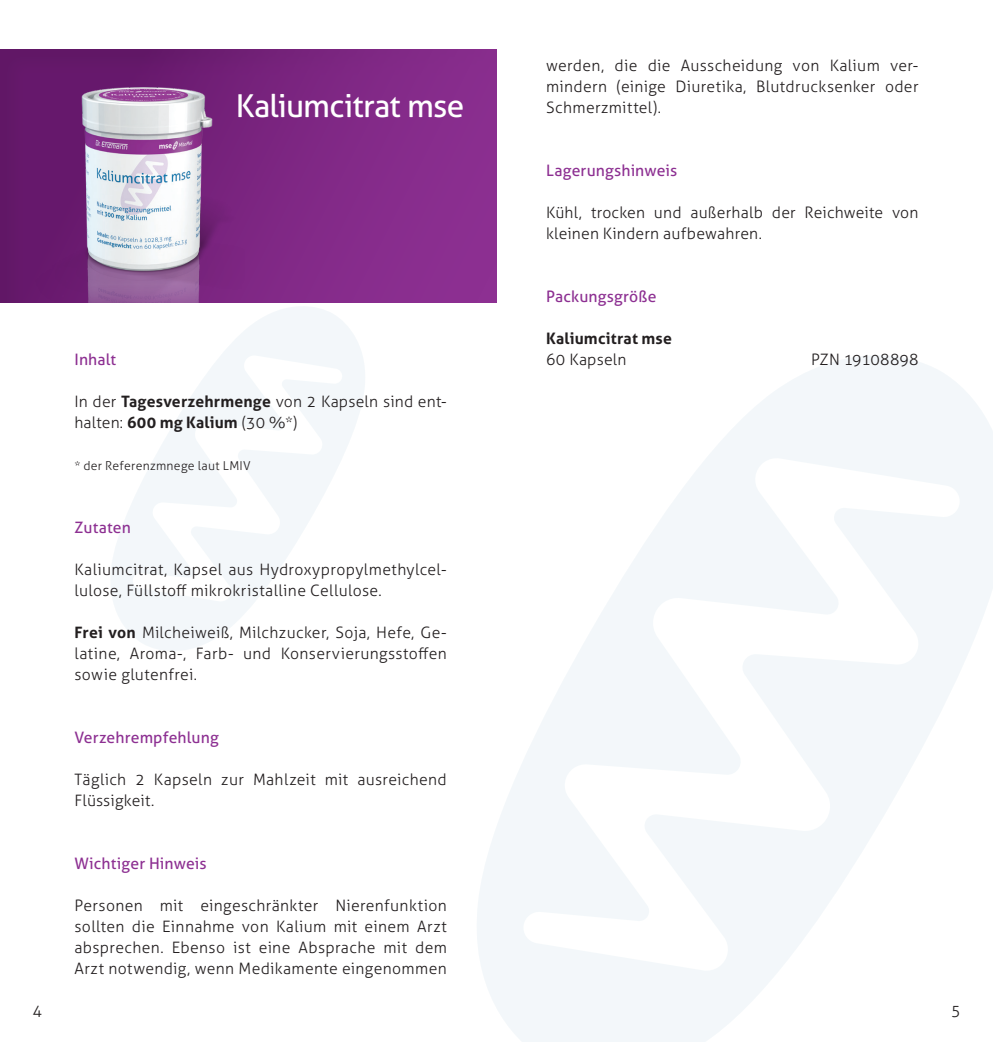
<style>
.page{position:relative;width:993px;height:1042px;background:#fff}
.page>*{position:absolute;margin:0;border:0;box-sizing:border-box;transform-origin:0 0}
.t1{font:31.5px "Aller";letter-spacing:-.025em;color:#fff}
.t2{font:300 15.75px/21px "Aller";letter-spacing:.02em;color:#231f20}
.t3{font:15.75px "Aller";letter-spacing:.01em;color:#8d3092}
.t4{font:700 15.75px "Aller";letter-spacing:.015em;color:#231f20}
.t5{font:300 12.25px "Aller";letter-spacing:.025em;color:#231f20}
.s1{font-weight:700}
</style>
<div class="page">
<svg style="left:477px;top:356px;width:515px;height:686px"></svg>
<svg style="left:522px;top:458px;width:438px;height:513px;fill:#f3f7fa"></svg>
<svg style="left:111px;top:306px;width:254px;height:345px"></svg>
<svg style="left:132px;top:355px;width:210px;height:247px;fill:#f4f8fa"></svg>
<div style="left:0;top:48px;width:498px;height:255px;background:#263236;opacity:.15"></div>
<img style="left:33px;top:87px;width:214px;height:216px">
<h1 class="t1" style="left:236px;top:87px;width:230px">Kaliumcitrat mse</h1>
<p class="t3" style="left:74px;top:349px;width:43px">Inhalt</p>
<p class="t2" style="left:74px;top:391px;width:374px">In der <span class="s1">Tagesverzehrmenge</span> von 2 Kapseln sind ent&shy;halten: <span class="s1">600 mg Kalium</span> (30 %*)</p>
<p class="t5" style="left:74px;top:458px;width:178px">* der Referenzmnege laut LMIV</p>
<p class="t3" style="left:74px;top:517px;width:58px">Zutaten</p>
<p class="t2" style="left:74px;top:559px;width:374px">Kaliumcitrat, Kapsel aus Hydroxypropylmethylcel&shy;lulose, Füllstoff mikrokristalline Cellulose.</p>
<p class="t2" style="left:74px;top:622px;width:374px;text-align:justify"><span class="s1">Frei von</span> Milcheiweiß, Milchzucker, Soja, Hefe, Ge&shy;latine, Aroma-, Farb- und Konservierungsstoffen sowie glutenfrei.</p>
<p class="t3" style="left:74px;top:727px;width:146px">Verzehrempfehlung</p>
<p class="t2" style="left:74px;top:769px;width:374px">Täglich 2 Kapseln zur Mahlzeit mit ausreichend<br>Flüssigkeit.</p>
<p class="t3" style="left:74px;top:853px;width:133px">Wichtiger Hinweis</p>
<p class="t2" style="left:74px;top:895px;width:374px;text-align:justify">Personen mit eingeschränkter Nierenfunktion sollten die Einnahme von Kalium mit einem Arzt absprechen. Ebenso ist eine Absprache mit dem Arzt notwendig, wenn Medikamente eingenommen</p>
<p class="t2" style="left:546px;top:55px;width:374px;text-align:justify">werden, die die Ausscheidung von Kalium ver&shy;mindern (einige Diuretika, Blutdrucksenker oder Schmerzmittel).</p>
<p class="t3" style="left:546px;top:160px;width:133px">Lagerungshinweis</p>
<p class="t2" style="left:546px;top:202px;width:374px">Kühl, trocken und außerhalb der Reichweite von kleinen Kindern aufbewahren.</p>
<p class="t3" style="left:546px;top:286px;width:112px">Packungsgröße</p>
<p class="t4" style="left:546px;top:328px;width:127px">Kaliumcitrat mse</p>
<p class="t2" style="left:546px;top:349px;width:82px">60 Kapseln</p>
<p class="t2" style="left:810px;top:349px;width:109px">PZN 19108898</p>
<p class="t2" style="left:32px;top:1000px;width:11px">4</p>
<p class="t2" style="left:950px;top:1000px;width:11px">5</p>
</div>
